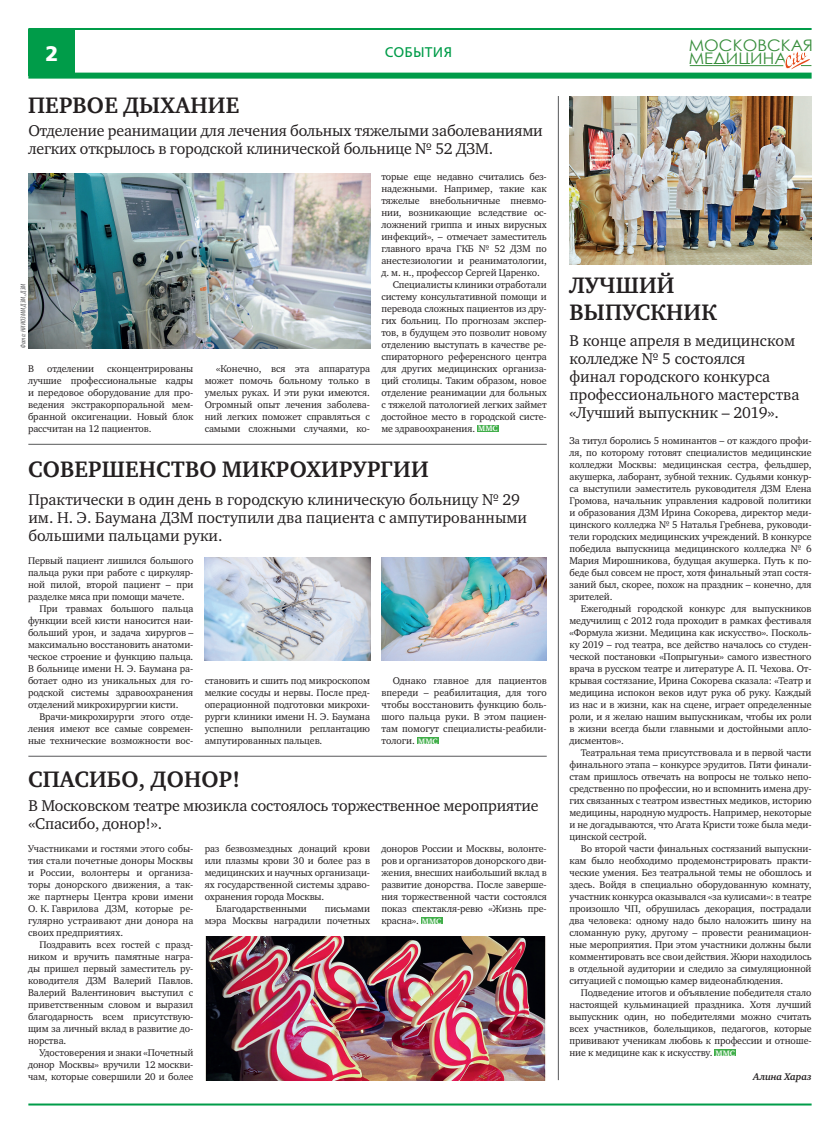
<style>
.page{position:relative;width:840px;height:1134px;background:#fff}
.page>*{position:absolute;margin:0;border:0;box-sizing:border-box;transform-origin:0 0}
.t1{font:700 23px/27px "Charter ITC";letter-spacing:.01em;color:#231f20}
.t2{font:700 21px "Free Set";color:#fff}
.t3{font:16px/18px "Charter ITC";color:#231f20}
.t4{font:15.9px/13.1px "Century Gothic";color:#388e3c;scale:1.05 1}
.t5{font:14px "Free Set";letter-spacing:.01em;color:#009c49}
.nabor_2{font:10px/12px "Charter ITC";letter-spacing:-.01em;color:#231f20;text-align:justify}
.nabor_2-2{font:italic 700 10px "Charter ITC";letter-spacing:-.01em;color:#231f20}
.t6{font:700 8px "Charter ITC";letter-spacing:.01em;color:#fff}
.t7{font:italic condensed 7px "Myriad Pro";letter-spacing:.02em;color:#57585a}
</style>
<div class="page">
<div style="left:714px;top:1049px;width:21px;height:7px;background:#40ae49"></div>
<img style="left:569px;top:96px;width:242px;height:168px">
<hr style="left:28px;top:28px;width:783px;height:2px;background:#009c49">
<div style="left:28px;top:73px;width:783px;height:6px;background:#009c49"></div>
<div style="left:28px;top:29px;width:47px;height:47px;background:#009c49"></div>
<hr style="left:689px;top:65px;width:93px;height:1px;background:#388e3c">
<svg style="left:780px;top:51px;width:31px;height:19px"></svg>
<hr style="left:28px;top:1103px;width:783px;height:2px;background:#009c49">
<div style="left:421px;top:917px;width:21px;height:7px;background:#40ae49"></div>
<div style="left:477px;top:425px;width:21px;height:7px;background:#40ae49"></div>
<div style="left:417px;top:737px;width:21px;height:7px;background:#40ae49"></div>
<img style="left:28px;top:173px;width:342px;height:175px">
<img style="left:204px;top:557px;width:166px;height:103px">
<img style="left:381px;top:557px;width:165px;height:103px">
<hr style="left:28px;top:444px;width:518px;height:1px;background:#57585a">
<hr style="left:28px;top:756px;width:518px;height:1px;background:#57585a">
<img style="left:205px;top:936px;width:341px;height:144px">
<hr style="left:557px;top:96px;width:1px;height:984px;background:#57585a">
<p class="t2" style="left:45px;top:39px;width:14px">2</p>
<h3 class="t4" style="left:688px;top:38px;width:120px">МОСКОВСКАЯ<br>МЕДИЦИНА</h3>
<h3 class="t5" style="left:385px;top:43px;width:69px">СОБЫТИЯ</h3>
<p class="t1" style="left:28px;top:92px;width:213px">ПЕРВОЕ ДЫХАНИЕ</p>
<p class="t3" style="left:28px;top:121px;width:515px">Отделение реанимации для лечения больных тяжелыми заболеваниями легких открылось в городской клинической больнице № 52 ДЗМ.</p>
<p class="t7" style="left:19px;top:348px;width:66px;rotate:-90deg">Фото: НИИОЗММ ДЗМ, ДЗМ</p>
<p class="nabor_2" style="left:28px;top:363px;width:167px;text-indent:79px">сконцентрированы лучшие профессиональные кадры и передовое оборудование для про&shy;ведения экстракорпоральной мем&shy;бранной оксигенации. Новый блок рассчитан на 12 пациентов.</p>
<p class="nabor_2" style="left:204px;top:363px;width:167px;text-indent:11px">«Конечно, вся эта аппаратура может помочь больному только в умелых руках. И эти руки имеются.<br>Огромный опыт лечения заболева&shy;ний легких поможет справляться с самыми сложными случаями, ко-</p>
<p class="nabor_2" style="left:28px;top:363px;width:7px">В</p>
<p class="nabor_2" style="left:47px;top:363px;width:48px">отделении</p>
<p class="nabor_2" style="left:381px;top:171px;width:167px">торые еще недавно считались без&shy;надежными. Например, такие как тяжелые внебольничные пневмо&shy;нии, возникающие вследствие ос&shy;ложнений гриппа и иных вирусных инфекций», – отмечает заместитель главного врача ГКБ № 52 ДЗМ по анестезиологии и реаниматологии, д. м. н., профессор Сергей Царенко.</p>
<p class="nabor_2" style="left:381px;top:279px;width:167px;text-indent:11px">Специалисты клиники отработали систему консультативной помощи и перевода сложных пациентов из дру&shy;гих больниц. По прогнозам экспер&shy;тов, в будущем это позволит новому отделению выступать в качестве ре&shy;спираторного референсного центра для других медицинских организа&shy;ций столицы. Таким образом, новое отделение реанимации для больных с тяжелой патологией легких займет достойное место в городской систе&shy;ме здравоохранения.</p>
<p class="t6" style="left:478px;top:424px;width:21px">MMC</p>
<p class="t1" style="left:28px;top:456px;width:402px">СОВЕРШЕНСТВО МИКРОХИРУРГИИ</p>
<p class="t3" style="left:28px;top:490px;width:500px">Практически в один день в городскую клиническую больницу № 29 им. Н. Э. Баумана ДЗМ поступили два пациента с ампутированными большими пальцами руки.</p>
<p class="nabor_2" style="left:28px;top:555px;width:167px">Первый пациент лишился большого пальца руки при работе с циркуляр&shy;ной пилой, второй пациент – при разделке мяса при помощи мачете.</p>
<p class="nabor_2" style="left:28px;top:603px;width:167px;text-indent:11px">При травмах большого пальца функции всей кисти наносится наи&shy;больший урон, и задача хирургов – максимально восстановить анатоми&shy;ческое строение и функцию пальца.<br>В больнице имени Н. Э. Баумана ра&shy;ботает одно из уникальных для го&shy;родской системы здравоохранения отделений микрохирургии кисти.</p>
<p class="nabor_2" style="left:28px;top:711px;width:167px;text-indent:11px">Врачи-микрохирурги этого отде&shy;ления имеют все самые современ&shy;ные технические возможности вос-</p>
<p class="nabor_2" style="left:204px;top:675px;width:167px">становить и сшить под микроскопом мелкие сосуды и нервы. После пред&shy;операционной подготовки микрохи&shy;рурги клиники имени Н. Э. Баумана успешно выполнили реплантацию ампутированных пальцев.</p>
<p class="nabor_2" style="left:381px;top:675px;width:167px;text-indent:11px">Однако главное для пациентов впереди – реабилитация, для того чтобы восстановить функцию боль&shy;шого пальца руки. В этом пациен&shy;там помогут специалисты-реабили&shy;тологи.</p>
<p class="t6" style="left:418px;top:736px;width:21px">MMC</p>
<p class="t1" style="left:28px;top:766px;width:213px">СПАСИБО, ДОНОР!</p>
<p class="t3" style="left:28px;top:796px;width:511px">В Московском театре мюзикла состоялось торжественное мероприятие «Спасибо, донор!».</p>
<p class="nabor_2" style="left:28px;top:843px;width:167px">Участниками и гостями этого собы&shy;тия стали почетные доноры Москвы и России, волонтеры и организа&shy;торы донорского движения, а так&shy;же партнеры Центра крови имени О. К. Гаврилова ДЗМ, которые ре&shy;гулярно устраивают дни донора на своих предприятиях.</p>
<p class="nabor_2" style="left:28px;top:939px;width:167px;text-indent:11px">Поздравить всех гостей с празд&shy;ником и вручить памятные награ&shy;ды пришел первый заместитель ру&shy;ководителя ДЗМ Валерий Павлов.<br>Валерий Валентинович выступил с приветственным словом и выразил благодарность всем присутствую&shy;щим за личный вклад в развитие до&shy;норства.</p>
<p class="nabor_2" style="left:28px;top:1047px;width:167px;text-indent:11px">Удостоверения и знаки «Почетный донор Москвы» вручили 12 москви&shy;чам, которые совершили 20 и более</p>
<p class="nabor_2" style="left:204px;top:843px;width:167px">раз безвозмездных донаций крови или плазмы крови 30 и более раз в медицинских и научных организаци&shy;ях государственной системы здраво&shy;охранения города Москвы.</p>
<p class="nabor_2" style="left:216px;top:903px;width:92px">Благодарственными</p>
<p class="nabor_2" style="left:204px;top:903px;width:167px;text-align:right">письмами<br>мэра Москвы наградили почетных</p>
<p class="nabor_2" style="left:381px;top:843px;width:167px">доноров России и Москвы, волонте&shy;ров и организаторов донорского дви&shy;жения, внесших наибольший вклад в развитие донорства. После заверше&shy;ния торжественной части состоялся показ спектакля-ревю «Жизнь пре&shy;красна».</p>
<p class="t6" style="left:421px;top:916px;width:21px">MMC</p>
<p class="t1" style="left:569px;top:272px;width:149px">ЛУЧШИЙ<br>ВЫПУСКНИК</p>
<p class="t3" style="left:569px;top:332px;width:231px">В конце апреля в медицинском колледже № 5 состоялся<br>финал городского конкурса профессионального мастерства «Лучший выпускник – 2019».</p>
<p class="nabor_2" style="left:569px;top:435px;width:243px">За титул боролись 5 номинантов – от каждого профи&shy;ля, по которому готовят специалистов медицинские колледжи Москвы: медицинская сестра, фельдшер, акушерка, лаборант, зубной техник. Судьями конкур&shy;са выступили эаместитель руководителя ДЗМ Елена Громова, начальник управления кадровой политики и образования ДЗМ Ирина Сокорева, директор меди&shy;цинского колледжа № 5 Наталья Гребнева, руководи&shy;тели городских медицинских учреждений. В конкурсе победила выпускница медицинского колледжа № 6<br>Мария Мирошникова, будущая акушерка. Путь к по&shy;беде был совсем не прост, хотя финальный этап состя&shy;заний был, скорее, похож на праздник – конечно, для зрителей.</p>
<p class="nabor_2" style="left:569px;top:603px;width:243px;text-indent:11px">Ежегодный городской конкурс для выпускников медучилищ с 2012 года проходит в рамках фестиваля «Формула жизни. Медицина как искусство». Посколь&shy;ку 2019 – год театра, все действо началось со студен&shy;ческой постановки «Попрыгуньи» самого известного врача в русском театре и литературе А. П. Чехова. От&shy;крывая состязание, Ирина Сокорева сказала: «Театр и медицина испокон веков идут рука об руку. Каждый из нас и в жизни, как на сцене, играет определенные роли, и я желаю нашим выпускникам, чтобы их роли в жизни всегда были главными и достойными апло&shy;дисментов».</p>
<p class="nabor_2" style="left:569px;top:747px;width:243px;text-indent:11px">Театральная тема присутствовала и в первой части финального этапа – конкурсе эрудитов. Пяти финали&shy;стам пришлось отвечать на вопросы не только непо&shy;средственно по профессии, но и вспомнить имена дру&shy;гих связанных с театром известных медиков, историю медицины, народную мудрость. Например, некоторые и не догадываются, что Агата Кристи тоже была меди&shy;цинской сестрой.</p>
<p class="nabor_2" style="left:569px;top:843px;width:243px;text-indent:11px">Во второй части финальных состязаний выпускни&shy;кам было необходимо продемонстрировать практи&shy;ческие умения. Без театральной темы не обошлось и здесь. Войдя в специально оборудованную комнату, участник конкурса оказывался «за кулисами»: в театре произошло ЧП, обрушилась декорация, пострадали два человека: одному надо было наложить шину на сломанную руку, другому – провести реанимацион&shy;ные мероприятия. При этом участники должны были комментировать все свои действия. Жюри находилось в отдельной аудитории и следило за симуляционной ситуацией с помощью камер видеонаблюдения.</p>
<p class="nabor_2" style="left:569px;top:987px;width:243px;text-indent:11px">Подведение итогов и объявление победителя стало настоящей кульминацией праздника. Хотя лучший выпускник один, но победителями можно считать всех участников, болельщиков, педагогов, которые прививают ученикам любовь к профессии и отноше&shy;ние к медицине как к искусству.</p>
<p class="t6" style="left:715px;top:1048px;width:21px">MMC</p>
<p class="nabor_2-2" style="left:752px;top:1070px;width:60px">Алина Хараз</p>
</div>
